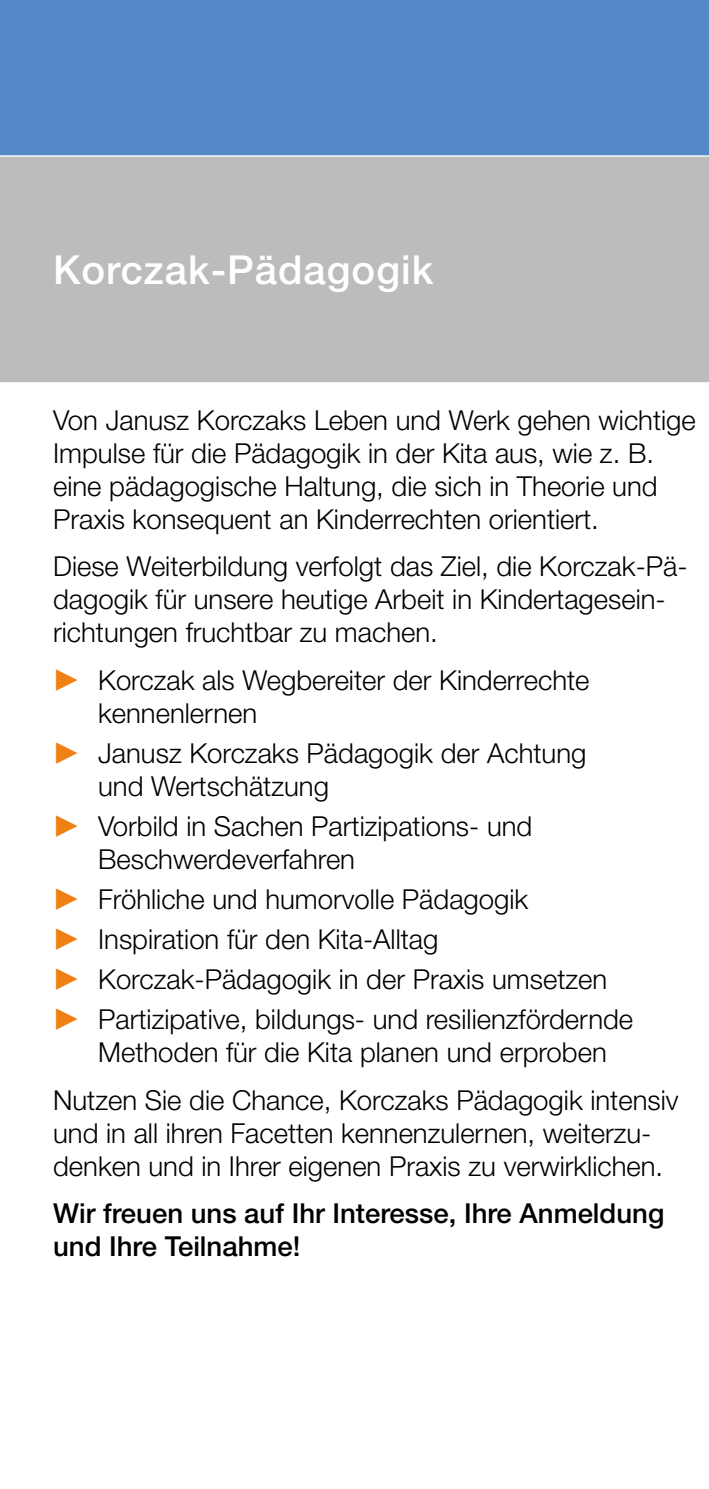
<style>
.page{position:relative;width:709px;height:1489px;background:#fff}
.page>*{position:absolute;margin:0;border:0;box-sizing:border-box;transform-origin:0 0}
.t1{font:500 40px "Helvetica Neue LT Std";letter-spacing:.025em;color:#fff}
.t2{font:300 27.5px/33px "Helvetica Neue LT Std";color:#000}
.t3{font:500 27.5px/33px "Helvetica Neue LT Std";color:#000}
.s1{font-family:"European Pi Four";font-weight:400;color:#f08013}
</style>
<div class="page">
<div style="left:0;top:156px;width:709px;height:227px;background:#bcbcbc"></div>
<div style="left:0;top:0;width:709px;height:156px;background:#5387c5"></div>
<hr style="left:0;top:155px;width:709px;height:2px;background:#fff">
<hr style="left:0;top:382px;width:709px;height:1px;background:#fff">
<h1 class="t1" style="left:53px;top:246px;width:381px">Korczak-Pädagogik</h1>
<p class="t2" style="left:53px;top:403px;width:644px">Von Janusz Korczaks Leben und Werk gehen wichtige Impulse für die Pädagogik in der Kita aus, wie z. B. eine pädagogische Haltung, die sich in Theorie und Praxis konsequent an Kinderrechten orientiert.</p>
<p class="t2" style="left:53px;top:549px;width:636px">Diese Weiterbildung verfolgt das Ziel, die Korczak-Pä&shy;dagogik für unsere heutige Arbeit in Kindertagesein&shy;richtungen fruchtbar zu machen.</p>
<p class="t2" style="left:98px;top:662px;width:493px;text-indent:-45px"><span class="s1">P</span> Korczak als Wegbereiter der Kinderrechte kennenlernen</p>
<p class="t2" style="left:98px;top:736px;width:490px;text-indent:-45px"><span class="s1">P</span> Janusz Korczaks Pädagogik der Achtung und Wertschätzung</p>
<p class="t2" style="left:98px;top:809px;width:435px;text-indent:-45px"><span class="s1">P</span> Vorbild in Sachen Partizipations- und<br>Beschwerdeverfahren</p>
<p class="t2" style="left:53px;top:878px;width:581px;line-height:40px"><span class="s1">P</span> Fröhliche und humorvolle Pädagogik<br><span class="s1">P</span> Inspiration für den Kita-Alltag<br><span class="s1">P</span> Korczak-Pädagogik in der Praxis umsetzen <span class="s1">P</span> Partizipative, bildungs- und resilienzfördernde</p>
<p class="t2" style="left:53px;top:1028px;width:627px;line-height:47.2px;text-indent:45px">Methoden für die Kita planen und erproben<br>Nutzen Sie die Chance, Korczaks Pädagogik intensiv</p>
<p class="t2" style="left:53px;top:1115px;width:611px">und in all ihren Facetten kennenzulernen, weiterzu&shy;denken und in Ihrer eigenen Praxis zu verwirklichen.</p>
<p class="t3" style="left:53px;top:1196px;width:612px">Wir freuen uns auf Ihr Interesse, Ihre Anmeldung und Ihre Teilnahme!</p>
</div>
